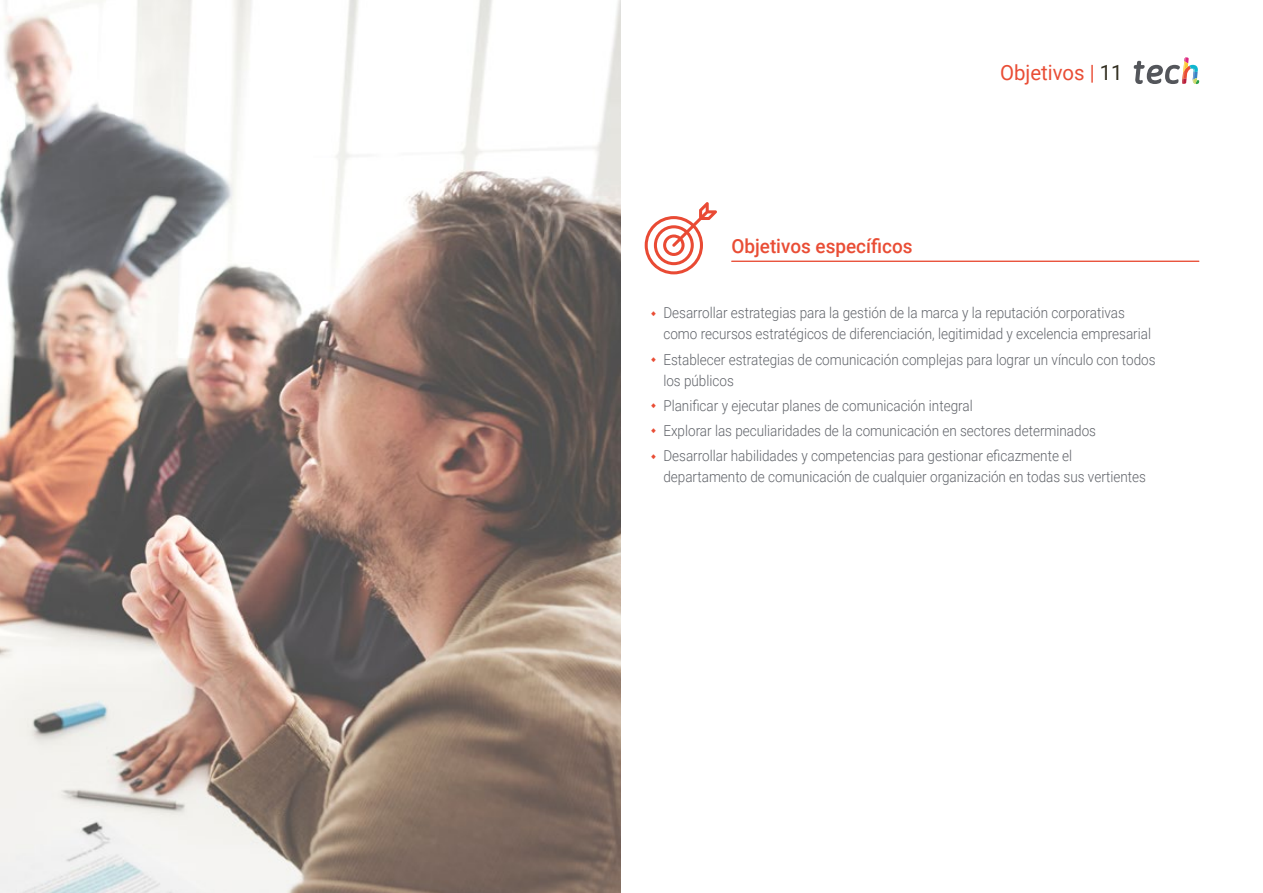
<style>
.page{position:relative;width:1263px;height:893px;background:#fff}
.page>*{position:absolute;margin:0;border:0;box-sizing:border-box;transform-origin:0 0}
.t1{font:21px "Roboto";color:#e94d35}
.t2{font:500 19.5px "Roboto";color:#e94d35}
.t3{font:300 15px/21px "Roboto";color:#61646a;scale:.9 1}
.s1{color:#312e20}
</style>
<div class="page">
<hr style="left:731px;top:261px;width:468px;height:1px;background:#e94d35">
<svg style="left:645px;top:202px;width:72px;height:72px"></svg>
<svg style="left:1134px;top:57px;width:65px;height:27px"></svg>
<img style="left:0;top:0;width:621px;height:893px">
<h2 class="t2" style="left:731px;top:232px;width:183px">Objetivos específicos</h2>
<h1 class="t1" style="left:1000px;top:57px;width:124px">Objetivos | <span class="s1">11</span></h1>
<p class="t3" style="left:663px;top:302px;width:543px">Desarrollar estrategias para la gestión de la marca y la reputación corporativas como recursos estratégicos de diferenciación, legitimidad y excelencia empresarial</p>
<p class="t3" style="left:663px;top:348px;width:548px">Establecer estrategias de comunicación complejas para lograr un vínculo con todos los públicos</p>
<p class="t3" style="left:663px;top:392px;width:482px;line-height:25.2px">Planificar y ejecutar planes de comunicación integral<br>Explorar las peculiaridades de la comunicación en sectores determinados<br>Desarrollar habilidades y competencias para gestionar eficazmente el</p>
<p class="t3" style="left:663px;top:466px;width:538px">departamento de comunicación de cualquier organización en todas sus vertientes</p>
</div>
